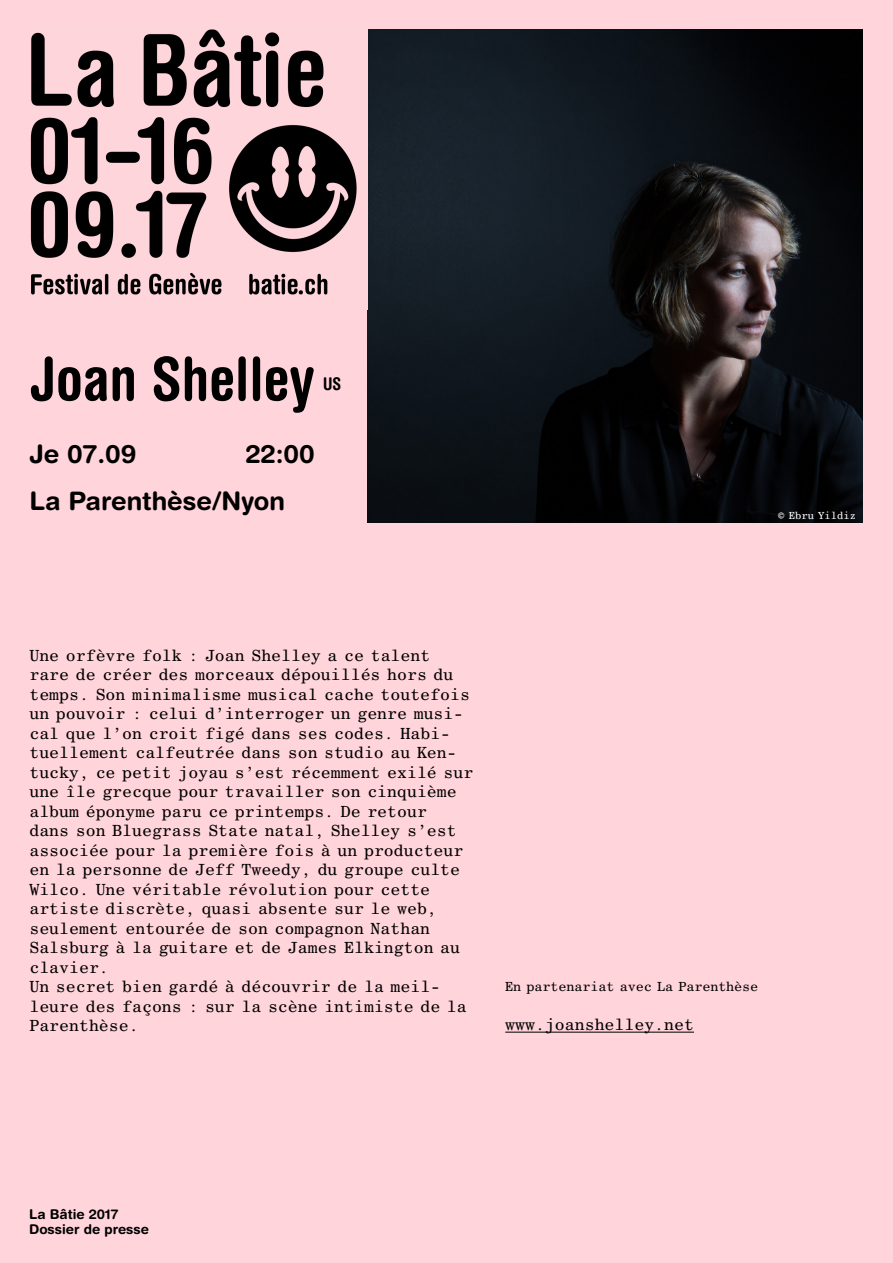
<style>
.page{position:relative;width:893px;height:1263px;background:#ffd4db}
.page>*{position:absolute;margin:0;border:0;box-sizing:border-box;transform-origin:0 0}
.t1{font:700 condensed 60px "Helvetica Rounded";color:#000}
.t2{font:700 25.5px/46.5px "Helvetica Rounded";color:#000}
.t3{font:700 condensed 17.55px "Helvetica Rounded";color:#000}
.t4{font:16.5px/19.5px "monoxideregular";color:#000}
.t5{font:13.5px "monoxideregular";letter-spacing:-.01em;color:#000}
.t6{font:700 13.5px/15px "Helvetica Rounded";color:#000}
.t7{font:10.5px "monoxideregular";color:#fff}
</style>
<div class="page">
<div style="left:29px;top:351px;width:475px;height:225px;background:#ffd4db"></div>
<img style="left:368px;top:29px;width:494px;height:493px">
<img style="left:29px;top:22px;width:338px;height:288px">
<hr style="left:505px;top:1032px;width:189px;height:1px;background:#000">
<h1 class="t1" style="left:29px;top:342px;width:287px">Joan Shelley</h1>
<p class="t3" style="left:323px;top:373px;width:20px">US</p>
<h2 class="t2" style="left:29px;top:431px;width:108px">Je 07.09</h2>
<h2 class="t2" style="left:29px;top:431px;width:287px;text-indent:216px">22:00<br>La Parenthèse/Nyon</h2>
<p class="t7" style="left:778px;top:509px;width:79px">© Ebru Yildiz</p>
<p class="t4" style="left:29px;top:645px;width:445px">Une orfèvre folk : Joan Shelley a ce talent rare de créer des morceaux dépouillés hors du temps. Son minimalisme musical cache toutefois un pouvoir : celui d’interroger un genre musi&shy;cal que l’on croit figé dans ses codes. Habi&shy;tuellement calfeutrée dans son studio au Ken&shy;tucky, ce petit joyau s’est récemment exilé sur une île grecque pour travailler son cinquième album éponyme paru ce printemps. De retour<br>dans son Bluegrass State natal, Shelley s’est associée pour la première fois à un producteur en la personne de Jeff Tweedy, du groupe culte Wilco. Une véritable révolution pour cette artiste discrète, quasi absente sur le web, seulement entourée de son compagnon Nathan Salsburg à la guitare et de James Elkington au clavier.<br>Un secret bien gardé à découvrir de la meil&shy;leure des façons : sur la scène intimiste de la Parenthèse.</p>
<p class="t5" style="left:505px;top:978px;width:255px">En partenariat avec La Parenthèse</p>
<p class="t4" style="left:505px;top:1014px;width:190px">www.joanshelley.net</p>
<p class="t6" style="left:29px;top:1206px;width:121px">La Bâtie 2017<br>Dossier de presse</p>
</div>
